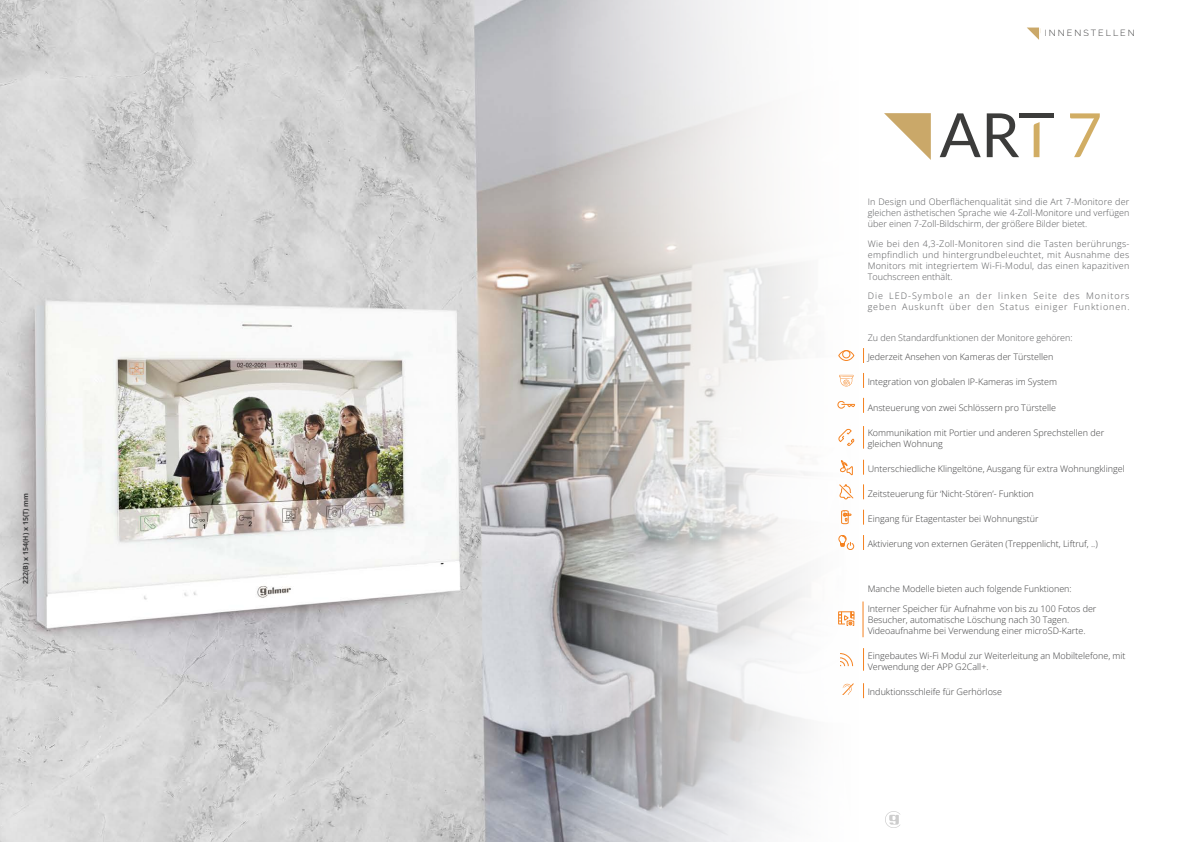
<style>
.page{position:relative;width:1191px;height:842px;background:#fff}
.page>*{position:absolute;margin:0;border:0;box-sizing:border-box;transform-origin:0 0}
.t1{font:9px/11px "Open Sans";color:#3e3e3f}
.t2{font:9px/11px "Open Sans";letter-spacing:.015em;color:#57585a;text-align:justify}
.t3{font:9px/11px "Open Sans";letter-spacing:.095em;color:#57585a}
.t4{font:300 9px "Raleway";letter-spacing:.225em;color:#3e3e3f}
.t5{font:7px "Open Sans";color:#3e3e3f}
</style>
<div class="page">
<img style="left:0;top:0;width:945px;height:842px">
<svg style="left:884px;top:113px;width:46px;height:47px"></svg>
<svg style="left:939px;top:113px;width:41px;height:44px"></svg>
<div style="left:1019px;top:113px;width:34px;height:5px;background:#3c3c3b"></div>
<svg style="left:1033px;top:122px;width:6px;height:35px"></svg>
<svg style="left:986px;top:113px;width:33px;height:44px"></svg>
<svg style="left:1070px;top:113px;width:29px;height:44px"></svg>
<svg style="left:839px;top:653px;width:14px;height:13px"></svg>
<svg style="left:838px;top:611px;width:16px;height:15px"></svg>
<svg style="left:863px;top:648px;width:1px;height:23px"></svg>
<hr style="left:862px;top:601px;width:1px;height:36px;background:#f58220">
<svg style="left:839px;top:375px;width:14px;height:11px"></svg>
<svg style="left:838px;top:429px;width:16px;height:17px"></svg>
<svg style="left:838px;top:350px;width:16px;height:11px"></svg>
<svg style="left:863px;top:426px;width:1px;height:23px"></svg>
<svg style="left:863px;top:348px;width:1px;height:15px"></svg>
<svg style="left:863px;top:373px;width:1px;height:15px"></svg>
<svg style="left:863px;top:398px;width:1px;height:15px"></svg>
<svg style="left:863px;top:460px;width:1px;height:15px"></svg>
<svg style="left:863px;top:510px;width:1px;height:15px"></svg>
<svg style="left:863px;top:535px;width:1px;height:15px"></svg>
<svg style="left:863px;top:484px;width:1px;height:15px"></svg>
<svg style="left:838px;top:535px;width:16px;height:15px"></svg>
<svg style="left:841px;top:510px;width:10px;height:14px"></svg>
<svg style="left:839px;top:484px;width:14px;height:15px"></svg>
<svg style="left:840px;top:460px;width:12px;height:15px"></svg>
<svg style="left:837px;top:401px;width:18px;height:7px"></svg>
<svg style="left:1027px;top:28px;width:12px;height:12px"></svg>
<svg style="left:841px;top:683px;width:13px;height:11px"></svg>
<svg style="left:863px;top:683px;width:1px;height:15px"></svg>
<p class="t5" style="left:21px;top:584px;width:92px;rotate:-90deg">222(B) x 154(H) x 15(T) mm</p>
<p class="t4" style="left:1044px;top:26px;width:92px">INNENSTELLEN</p>
<p class="t2" style="left:867px;top:196px;width:263px">In Design und Oberflächenqualität sind die Art 7-Monitore der gleichen ästhetischen Sprache wie 4-Zoll-Monitore und verfügen über einen 7-Zoll-Bildschirm, der größere Bilder bietet.</p>
<p class="t2" style="left:867px;top:238px;width:263px">Wie bei den 4,3-Zoll-Monitoren sind die Tasten berührungs&shy;empfindlich und hintergrundbeleuchtet, mit Ausnahme des Monitors mit integriertem Wi-Fi-Modul, das einen kapazitiven Touchscreen enthält.</p>
<p class="t3" style="left:867px;top:290px;width:263px">Die LED-Symbole an der linken Seite des Monitors geben Auskunft über den Status einiger Funktionen.</p>
<p class="t2" style="left:867px;top:332px;width:206px">Zu den Standardfunktionen der Monitore gehören:</p>
<p class="t1" style="left:867px;top:351px;width:187px">Jederzeit Ansehen von Kameras der Türstellen</p>
<p class="t1" style="left:867px;top:376px;width:191px">Integration von globalen IP-Kameras im System</p>
<p class="t1" style="left:867px;top:402px;width:190px">Ansteuerung von zwei Schlössern pro Türstelle</p>
<p class="t1" style="left:867px;top:427px;width:238px">Kommunikation mit Portier und anderen Sprechstellen der gleichen Wohnung</p>
<p class="t1" style="left:867px;top:463px;width:259px">Unterschiedliche Klingeltöne, Ausgang für extra Wohnungklingel</p>
<p class="t1" style="left:867px;top:488px;width:168px">Zeitsteuerung für ‘Nicht-Stören’- Funktion</p>
<p class="t1" style="left:867px;top:513px;width:172px">Eingang für Etagentaster bei Wohnungstür</p>
<p class="t1" style="left:867px;top:538px;width:231px">Aktivierung von externen Geräten (Treppenlicht, Liftruf, ..)</p>
<p class="t1" style="left:867px;top:583px;width:205px">Manche Modelle bieten auch folgende Funktionen:</p>
<p class="t1" style="left:867px;top:603px;width:230px">Interner Speicher für Aufnahme von bis zu 100 Fotos der<br>Besucher, automatische Löschung nach 30 Tagen.<br>Videoaufnahme bei Verwendung einer microSD-Karte.</p>
<p class="t1" style="left:867px;top:650px;width:259px">Eingebautes Wi-Fi Modul zur Weiterleitung an Mobiltelefone, mit<br>Verwendung der APP G2Call+.</p>
<p class="t1" style="left:867px;top:686px;width:136px">Induktionsschleife für Gerhörlose</p>
</div>
